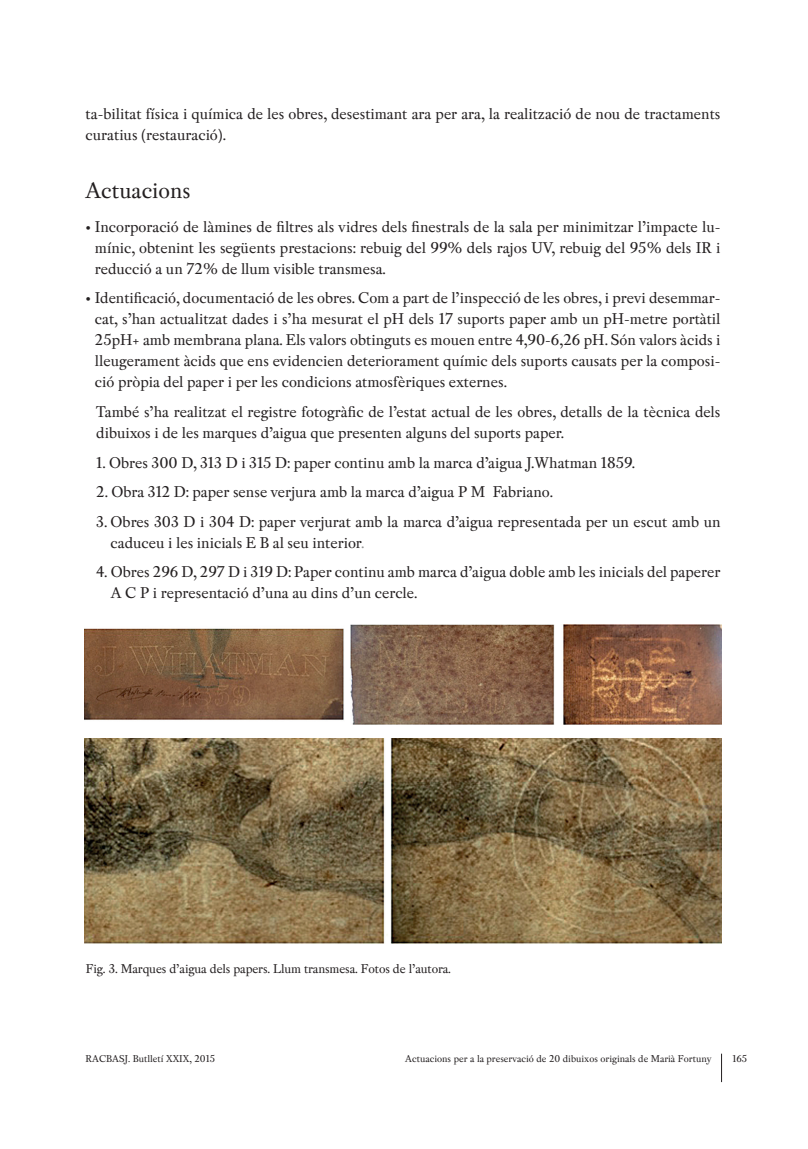
<style>
.page{position:relative;width:808px;height:1149px;background:#fff}
.page>*{position:absolute;margin:0;border:0;box-sizing:border-box;transform-origin:0 0}
.t1{font:24px "Pradell OT";color:#231f20}
.t2{font:16.5px/21px "Pradell OT";color:#231f20}
.t3{font:13.5px "Pradell OT";letter-spacing:-.01em;color:#231f20}
.t4{font:10.5px "Pradell OT";color:#231f20}
.s1{color:#929292}
</style>
<div class="page">
<svg style="left:721px;top:1053px;width:1px;height:28px"></svg>
<img style="left:84px;top:624px;width:638px;height:99px">
<img style="left:84px;top:738px;width:638px;height:205px">
<p class="t2" style="left:86px;top:103px;width:636px">ta-bilitat física i química de les obres, desestimant ara per ara, la realització de nou de tractaments curatius (restauració).</p>
<h1 class="t1" style="left:86px;top:176px;width:106px">Actuacions</h1>
<p class="t2" style="left:95px;top:215px;width:627px;text-align:justify;text-indent:-9px">• Incorporació de làmines de filtres als vidres dels finestrals de la sala per minimitzar l’impacte lu&shy;mínic, obtenint les següents prestacions: rebuig del 99% dels rajos UV, rebuig del 95% dels IR i reducció a un 72% de llum visible transmesa.</p>
<p class="t2" style="left:95px;top:287px;width:627px;text-align:justify;text-indent:-9px">• Identificació, documentació de les obres. Com a part de l’inspecció de les obres, i previ desemmar&shy;cat, s’han actualitzat dades i s’ha mesurat el pH dels 17 suports paper amb un pH-metre portàtil 25pH+ amb membrana plana. Els valors obtinguts es mouen entre 4,90-6,26 pH. Són valors àcids i lleugerament àcids que ens evidencien deteriorament químic dels suports causats per la composi&shy;ció pròpia del paper i per les condicions atmosfèriques externes.</p>
<p class="t2" style="left:96px;top:400px;width:626px">També s’ha realitzat el registre fotogràfic de l’estat actual de les obres, detalls de la tècnica dels dibuixos i de les marques d’aigua que presenten alguns del suports paper.</p>
<p class="t2" style="left:96px;top:451px;width:541px">1. Obres 300 D, 313 D i 315 D: paper continu amb la marca d’aigua J.Whatman 1859.</p>
<p class="t2" style="left:96px;top:480px;width:458px">2. Obra 312 D: paper sense verjura amb la marca d’aigua P M Fabriano.</p>
<p class="t2" style="left:111px;top:510px;width:611px;text-indent:-14px">3. Obres 303 D i 304 D: paper verjurat amb la marca d’aigua representada per un escut amb un caduceu i les inicials E B al seu interior<span class="s1">.</span></p>
<p class="t2" style="left:111px;top:560px;width:611px;text-indent:-15px">4. Obres 296 D, 297 D i 319 D: Paper continu amb marca d’aigua doble amb les inicials del paperer<br>A C P i representació d’una au dins d’un cercle.</p>
<p class="t3" style="left:86px;top:959px;width:367px">Fig. 3. Marques d’aigua dels papers. Llum transmesa. Fotos de l’autora.</p>
<p class="t4" style="left:86px;top:1051px;width:131px">RACBASJ. Butlletí XXIX, 2015</p>
<p class="t4" style="left:405px;top:1051px;width:307px">Actuacions per a la preservació de 20 dibuixos originals de Marià Fortuny</p>
<p class="t4" style="left:732px;top:1051px;width:16px">165</p>
</div>
